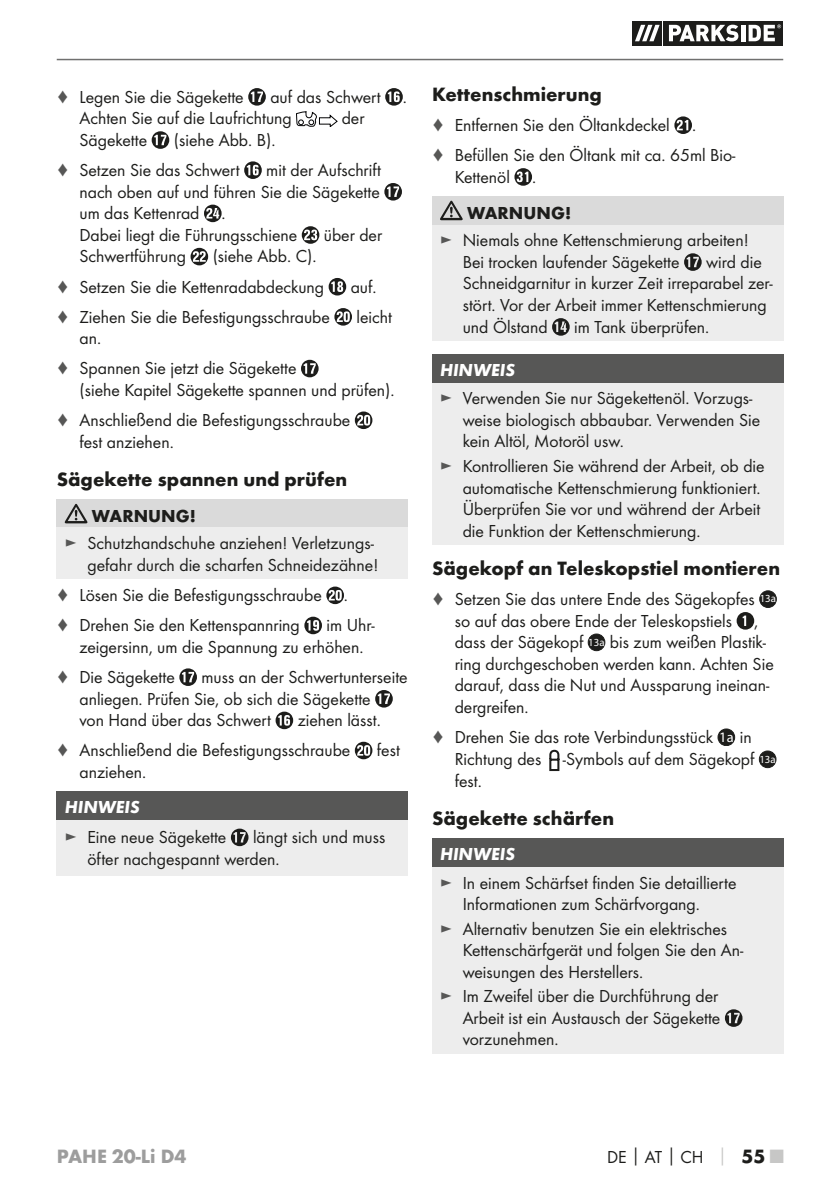
<style>
.page{position:relative;width:840px;height:1191px;background:#fff}
.page>*{position:absolute;margin:0;border:0;box-sizing:border-box;transform-origin:0 0}
.t1{font:700 20px "Futura";color:#1d1d1b}
.t2{font:700 20px "Futura";color:#9d9d9d}
.t3{font:18px/21.6px "Futura Boo";color:#1d1d1b}
.t4{font:italic 700 18px "Futura";color:#fff}
.t5{font:700 18px "Futura";color:#1d1d1b}
.s1{color:#575756}
.s2{font-family:"Myriad Pro";font-size:10.8px;color:#fff}
.s3{font-family:"Myriad";font-size:14.4px;color:#fff}
.s4{font-family:"Futura";font-weight:700}
.s5{font-family:"Futura";font-weight:700;color:#c7c7c6}
.s6{font-family:"Futura";font-weight:700;font-size:20px}
.s7{font-family:"Futura";font-weight:700;font-size:20px;color:#c7c7c6}
</style>
<div class="page">
<hr style="left:57px;top:59px;width:725px;height:1px;background:#70706f">
<svg style="left:661px;top:21px;width:1px;height:24px"></svg>
<svg style="left:632px;top:21px;width:29px;height:24px"></svg>
<svg style="left:663px;top:21px;width:119px;height:24px"></svg>
<svg style="left:634px;top:25px;width:25px;height:16px"></svg>
<svg style="left:668px;top:25px;width:70px;height:16px"></svg>
<svg style="left:740px;top:25px;width:4px;height:16px"></svg>
<svg style="left:748px;top:24px;width:32px;height:17px"></svg>
<svg style="left:248px;top:88px;width:18px;height:18px"></svg>
<svg style="left:385px;top:88px;width:17px;height:18px"></svg>
<svg style="left:296px;top:112px;width:41px;height:15px"></svg>
<svg style="left:152px;top:131px;width:17px;height:18px"></svg>
<svg style="left:244px;top:161px;width:17px;height:18px"></svg>
<svg style="left:384px;top:183px;width:18px;height:17px"></svg>
<svg style="left:204px;top:205px;width:17px;height:17px"></svg>
<svg style="left:301px;top:226px;width:18px;height:18px"></svg>
<svg style="left:190px;top:248px;width:18px;height:17px"></svg>
<svg style="left:328px;top:278px;width:18px;height:17px"></svg>
<svg style="left:334px;top:308px;width:18px;height:18px"></svg>
<svg style="left:301px;top:360px;width:17px;height:17px"></svg>
<svg style="left:354px;top:411px;width:18px;height:18px"></svg>
<div style="left:57px;top:499px;width:351px;height:29px;background:#dadada"></div>
<div style="left:57px;top:528px;width:351px;height:51px;background:#ededed"></div>
<svg style="left:65px;top:504px;width:22px;height:19px"></svg>
<svg style="left:326px;top:586px;width:18px;height:18px"></svg>
<svg style="left:304px;top:616px;width:18px;height:18px"></svg>
<svg style="left:179px;top:668px;width:18px;height:18px"></svg>
<svg style="left:375px;top:690px;width:17px;height:17px"></svg>
<svg style="left:275px;top:711px;width:18px;height:18px"></svg>
<svg style="left:354px;top:741px;width:18px;height:18px"></svg>
<div style="left:57px;top:791px;width:351px;height:29px;background:#575756"></div>
<div style="left:57px;top:820px;width:351px;height:55px;background:#ededed"></div>
<svg style="left:231px;top:828px;width:17px;height:18px"></svg>
<svg style="left:674px;top:116px;width:17px;height:18px"></svg>
<svg style="left:514px;top:168px;width:17px;height:18px"></svg>
<div style="left:432px;top:196px;width:350px;height:29px;background:#dadada"></div>
<div style="left:432px;top:225px;width:350px;height:116px;background:#ededed"></div>
<svg style="left:440px;top:201px;width:22px;height:19px"></svg>
<svg style="left:684px;top:253px;width:17px;height:18px"></svg>
<svg style="left:552px;top:318px;width:17px;height:18px"></svg>
<div style="left:432px;top:354px;width:350px;height:29px;background:#575756"></div>
<div style="left:432px;top:383px;width:350px;height:162px;background:#ededed"></div>
<div style="left:759px;top:591px;width:17px;height:16px;background:#1d1d1b;border-radius:50%"></div>
<div style="left:759px;top:590px;width:17px;height:18px;border:1px solid #1d1d1b;border-radius:50%"></div>
<svg style="left:736px;top:612px;width:17px;height:17px"></svg>
<div style="left:588px;top:634px;width:16px;height:16px;background:#1d1d1b;border-radius:50%"></div>
<div style="left:587px;top:633px;width:18px;height:18px;border:1px solid #1d1d1b;border-radius:50%"></div>
<div style="left:717px;top:729px;width:17px;height:16px;background:#1d1d1b;border-radius:50%"></div>
<div style="left:717px;top:728px;width:17px;height:18px;border:1px solid #1d1d1b;border-radius:50%"></div>
<svg style="left:549px;top:750px;width:10px;height:21px"></svg>
<div style="left:758px;top:751px;width:17px;height:16px;background:#1d1d1b;border-radius:50%"></div>
<div style="left:758px;top:750px;width:17px;height:18px;border:1px solid #1d1d1b;border-radius:50%"></div>
<div style="left:432px;top:838px;width:350px;height:29px;background:#575756"></div>
<div style="left:432px;top:867px;width:350px;height:186px;background:#ededed"></div>
<svg style="left:724px;top:1009px;width:18px;height:17px"></svg>
<p class="t3" style="left:79px;top:87px;width:329px;text-indent:191px">auf das Schwert .<br>Achten Sie auf die Laufrichtung</p>
<p class="t3" style="left:57px;top:87px;width:188px"><span class="s1">♦</span> Legen Sie die Sägekette</p>
<p class="t3" style="left:341px;top:108px;width:24px">der</p>
<p class="t3" style="left:57px;top:126px;width:220px;line-height:30px;text-indent:117px">(siehe Abb. B). <span class="s1">♦</span> Setzen Sie das Schwert</p>
<p class="t3" style="left:79px;top:130px;width:69px">Sägekette</p>
<p class="t3" style="left:79px;top:160px;width:303px;text-indent:187px">mit der Aufschrift nach oben auf und führen Sie die Sägekette um das Kettenrad .<br>Dabei liegt die Führungsschiene</p>
<p class="t3" style="left:324px;top:225px;width:60px">über der</p>
<p class="t3" style="left:79px;top:246px;width:108px">Schwertführung</p>
<p class="t3" style="left:57px;top:242px;width:269px;line-height:30px;text-indent:156px">(siehe Abb. C). <span class="s1">♦</span> Setzen Sie die Kettenradabdeckung</p>
<p class="t3" style="left:350px;top:276px;width:27px">auf.</p>
<p class="t3" style="left:57px;top:307px;width:274px"><span class="s1">♦</span> Ziehen Sie die Befestigungsschraube</p>
<p class="t3" style="left:356px;top:307px;width:37px">leicht</p>
<p class="t3" style="left:57px;top:324px;width:241px;line-height:30px;text-indent:23px">an.<br><span class="s1">♦</span> Spannen Sie jetzt die Sägekette</p>
<p class="t3" style="left:57px;top:376px;width:339px;line-height:30px;text-indent:23px">(siehe Kapitel Sägekette spannen und prüfen). <span class="s1">♦</span> Anschließend die Befestigungsschraube</p>
<p class="t3" style="left:79px;top:432px;width:96px">fest anziehen.</p>
<p class="t1" style="left:57px;top:471px;width:292px">Sägekette spannen und prüfen</p>
<p class="t5" style="left:92px;top:508px;width:105px">WARNUNG!</p>
<p class="t3" style="left:65px;top:533px;width:315px;text-align:right"><span class="s1">►</span> Schutzhandschuhe anziehen! Verletzungs&shy;gefahr durch die scharfen Schneidezähne!</p>
<p class="t3" style="left:57px;top:581px;width:293px;line-height:30.2px"><span class="s1">♦</span> Lösen Sie die Befestigungsschraube . <span class="s1">♦</span> Drehen Sie den Kettenspannring</p>
<p class="t3" style="left:79px;top:615px;width:296px;text-indent:247px">im Uhr&shy;zeigersinn, um die Spannung zu erhöhen.</p>
<p class="t3" style="left:57px;top:667px;width:119px"><span class="s1">♦</span> Die Sägekette</p>
<p class="t3" style="left:79px;top:667px;width:329px;text-indent:122px">muss an der Schwertunterseite anliegen. Prüfen Sie, ob sich die Sägekette<br>von Hand über das Schwert</p>
<p class="t3" style="left:57px;top:706px;width:325px;line-height:30px;text-indent:241px">ziehen lässt. <span class="s1">♦</span> Anschließend die Befestigungsschraube</p>
<p class="t3" style="left:377px;top:740px;width:24px">fest</p>
<p class="t3" style="left:79px;top:762px;width:68px">anziehen.</p>
<p class="t4" style="left:65px;top:801px;width:76px">HINWEIS</p>
<p class="t3" style="left:65px;top:827px;width:163px"><span class="s1">►</span> Eine neue Sägekette</p>
<p class="t3" style="left:87px;top:827px;width:299px;text-indent:165px">längt sich und muss öfter nachgespannt werden.</p>
<p class="t1" style="left:432px;top:86px;width:171px">Kettenschmierung</p>
<p class="t3" style="left:432px;top:111px;width:305px;line-height:30px"><span class="s1">♦</span> Entfernen Sie den Öltankdeckel .<br><span class="s1">♦</span> Befüllen Sie den Öltank mit ca. 65ml Bio-</p>
<p class="t3" style="left:454px;top:167px;width:83px">Kettenöl .</p>
<p class="t5" style="left:467px;top:205px;width:105px">WARNUNG!</p>
<p class="t3" style="left:462px;top:230px;width:287px;text-indent:-23px"><span class="s1">►</span> Niemals ohne Kettenschmierung arbeiten!<br>Bei trocken laufender Sägekette</p>
<p class="t3" style="left:462px;top:252px;width:311px;text-indent:243px">wird die<br>Schneidgarnitur in kurzer Zeit irreparabel zer&shy;stört. Vor der Arbeit immer Kettenschmierung und Ölstand</p>
<p class="t3" style="left:574px;top:317px;width:137px">im Tank überprüfen.</p>
<p class="t4" style="left:440px;top:364px;width:76px">HINWEIS</p>
<p class="t3" style="left:462px;top:388px;width:299px;text-indent:-23px"><span class="s1">►</span> Verwenden Sie nur Sägekettenöl. Vorzugs&shy;weise biologisch abbaubar. Verwenden Sie kein Altöl, Motoröl usw.</p>
<p class="t3" style="left:462px;top:456px;width:303px;text-indent:-23px"><span class="s1">►</span> Kontrollieren Sie während der Arbeit, ob die automatische Kettenschmierung funktioniert.<br>Überprüfen Sie vor und während der Arbeit die Funktion der Kettenschmierung.</p>
<p class="t1" style="left:432px;top:560px;width:349px">Sägekopf an Teleskopstiel montieren</p>
<p class="t3" style="left:454px;top:589px;width:323px;text-indent:-23px"><span class="s1">♦</span> Setzen Sie das untere Ende des Sägekopfes <span class="s2">13a </span>so auf das obere Ende der Teleskopstiels , dass der Sägekopf <span class="s2">13a</span> bis zum weißen Plastik&shy;ring durchgeschoben werden kann. Achten Sie darauf, dass die Nut und Aussparung ineinan&shy;dergreifen.</p>
<p class="t3" style="left:454px;top:727px;width:322px;text-indent:-23px"><span class="s1">♦</span> Drehen Sie das rote Verbindungsstück <span class="s3">1a</span> in<br>Richtung des -Symbols auf dem Sägekopf <span class="s2">13a </span>fest.</p>
<p class="t1" style="left:432px;top:810px;width:183px">Sägekette schärfen</p>
<p class="t4" style="left:440px;top:848px;width:76px">HINWEIS</p>
<p class="t3" style="left:462px;top:872px;width:275px;text-indent:-23px"><span class="s1">►</span> In einem Schärfset finden Sie detaillierte<br>Informationen zum Schärfvorgang.</p>
<p class="t3" style="left:462px;top:918px;width:282px;text-indent:-23px"><span class="s1">►</span> Alternativ benutzen Sie ein elektrisches<br>Ketten schärfgerät und folgen Sie den An&shy;weisungen des Herstellers.</p>
<p class="t3" style="left:462px;top:986px;width:259px;text-align:justify;text-indent:-23px"><span class="s1">►</span> Im Zweifel über die Durchführung der Arbeit ist ein Austausch der Sägekette vorzunehmen.</p>
<p class="t2" style="left:57px;top:1147px;width:131px">PAHE 20-Li D4</p>
<p class="t3" style="left:606px;top:1146px;width:178px">DE<span class="s4">│</span>AT<span class="s4">│</span>CH <span class="s5">│</span> <span class="s6">55</span> <span class="s7">■</span></p>
</div>
